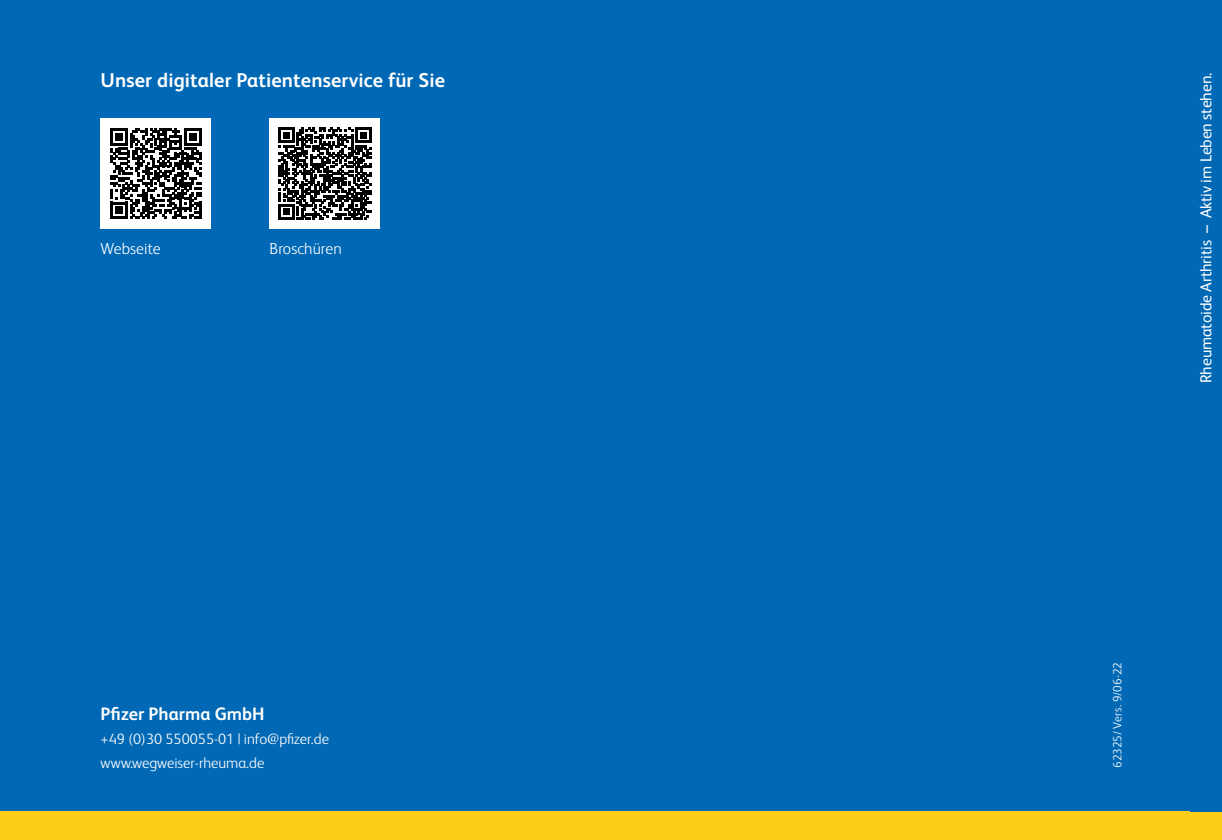
<style>
.page{position:relative;width:1222px;height:840px;background:#fff}
.page>*{position:absolute;margin:0;border:0;box-sizing:border-box;transform-origin:0 0}
.t1{font:700 20px "FS Albert Pro";letter-spacing:.005em;color:#fff}
.t2{font:700 18px "FS Albert Pro";color:#fff}
.t3{font:16px "FS Albert";letter-spacing:-.01em;color:#fff}
.t4{font:300 16px "FS Albert Pro";letter-spacing:.005em;color:#fff}
.t5{font:300 15px/24px "FS Albert Pro";color:#fff}
.t6{font:300 12px "FS Albert";letter-spacing:.01em;color:#fff}
</style>
<div class="page">
<div style="left:0;top:0;width:1191px;height:811px;background:#0068b4"></div>
<div style="left:0;top:811px;width:1222px;height:28px;background:#fecd17"></div>
<div style="left:1191px;top:0;width:31px;height:811px;background:#0068b4"></div>
<div style="left:101px;top:118px;width:110px;height:111px;background:#fff"></div>
<svg style="left:110px;top:128px;width:91px;height:91px"></svg>
<div style="left:270px;top:118px;width:110px;height:111px;background:#fff"></div>
<svg style="left:279px;top:127px;width:92px;height:93px"></svg>
<h1 class="t1" style="left:101px;top:66px;width:346px">Unser digitaler Patientenservice für Sie</h1>
<p class="t3" style="left:1197px;top:383px;width:312px;rotate:-90deg">Rheumatoide Arthritis – Aktiv im Leben stehen.</p>
<p class="t4" style="left:101px;top:238px;width:62px">Webseite</p>
<p class="t4" style="left:270px;top:238px;width:74px">Broschüren</p>
<p class="t2" style="left:101px;top:700px;width:165px">Pfizer Pharma GmbH</p>
<p class="t5" style="left:101px;top:725px;width:230px">+49 (0)30 550055-01 | info@pfizer.de www.wegweiser-rheuma.de</p>
<p class="t6" style="left:1110px;top:767px;width:107px;rotate:-90deg">62325/Vers. 9/06-22</p>
</div>
